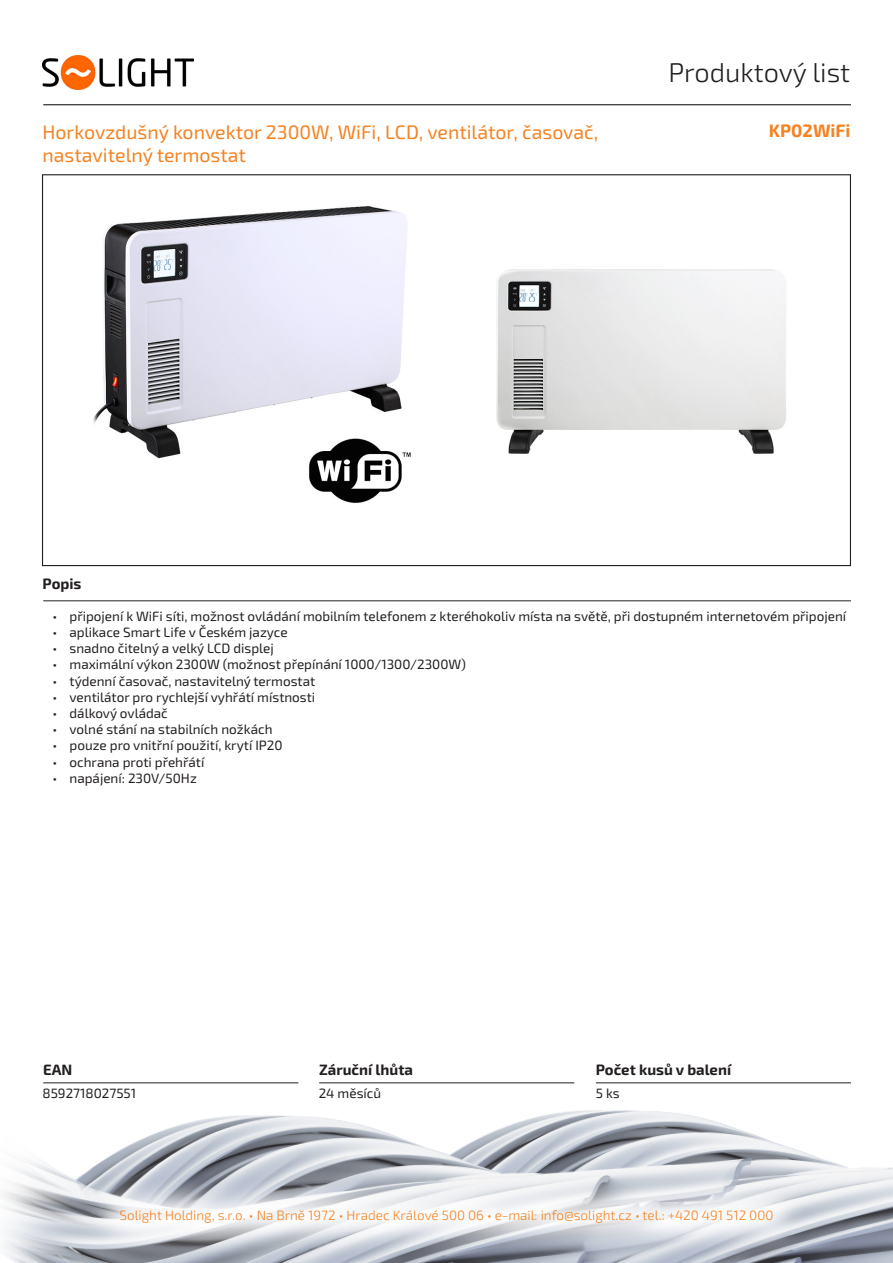
<style>
.page{position:relative;width:893px;height:1263px;background:#fff}
.page>*{position:absolute;margin:0;border:0;box-sizing:border-box;transform-origin:0 0}
.t1{font:300 27px "Exo 2.0";color:#231f20}
.t2{font:19.5px "Exo 2.0";color:#f58220}
.Kód_produktu{font:700 18px "Exo 2.0";color:#f58220}
.t3{font:700 15px "Exo 2.0";color:#231f20}
.t4{font:13.5px "Exo 2.0";color:#231f20}
.t5{font:300 13.5px "Exo 2.0";color:#f58220}
</style>
<div class="page">
<img style="left:3px;top:1082px;width:890px;height:181px">
<hr style="left:43px;top:104px;width:808px;height:1px;background:#231f20">
<hr style="left:43px;top:600px;width:808px;height:1px;background:#231f20">
<hr style="left:596px;top:1082px;width:255px;height:1px;background:#231f20">
<hr style="left:319px;top:1082px;width:255px;height:1px;background:#231f20">
<hr style="left:43px;top:1082px;width:255px;height:1px;background:#231f20">
<svg style="left:85px;top:1174px;width:723px;height:84px"></svg>
<img style="left:43px;top:55px;width:150px;height:34px">
<img style="left:93px;top:205px;width:318px;height:298px">
<img style="left:496px;top:269px;width:290px;height:185px">
<h1 class="t1" style="left:668px;top:57px;width:183px">Produktový list</h1>
<p class="t2" style="left:43px;top:120px;width:557px">Horkovzdušný konvektor 2300W, WiFi, LCD, ventilátor, časovač,</p>
<p class="Kód_produktu" style="left:769px;top:120px;width:83px">KP02WiFi</p>
<p class="t2" style="left:43px;top:144px;width:205px">nastavitelný termostat</p>
<p class="t3" style="left:43px;top:575px;width:40px">Popis</p>
<p class="t4" style="left:53px;top:608px;width:795px">• připojení k WiFi síti, možnost ovládání mobilním telefonem z kteréhokoliv místa na světě, při dostupném internetovém připojení</p>
<p class="t4" style="left:53px;top:624px;width:237px">• aplikace Smart Life v Českém jazyce</p>
<p class="t4" style="left:53px;top:640px;width:223px">• snadno čitelný a velký LCD displej</p>
<p class="t4" style="left:53px;top:657px;width:415px">• maximální výkon 2300W (možnost přepínání 1000/1300/2300W)</p>
<p class="t4" style="left:53px;top:673px;width:264px">• týdenní časovač, nastavitelný termostat</p>
<p class="t4" style="left:53px;top:689px;width:264px">• ventilátor pro rychlejší vyhřátí místnosti</p>
<p class="t4" style="left:53px;top:705px;width:117px">• dálkový ovládač</p>
<p class="t4" style="left:53px;top:721px;width:221px">• volné stání na stabilních nožkách</p>
<p class="t4" style="left:53px;top:738px;width:232px">• pouze pro vnitřní použití, krytí IP20</p>
<p class="t4" style="left:53px;top:754px;width:153px">• ochrana proti přehřátí</p>
<p class="t4" style="left:53px;top:770px;width:146px">• napájení: 230V/50Hz</p>
<p class="t3" style="left:43px;top:1060px;width:31px">EAN</p>
<p class="t3" style="left:319px;top:1060px;width:95px">Záruční lhůta</p>
<p class="t3" style="left:596px;top:1060px;width:137px">Počet kusů v balení</p>
<p class="t4" style="left:43px;top:1085px;width:95px">8592718027551</p>
<p class="t4" style="left:319px;top:1085px;width:64px">24 měsíců</p>
<p class="t4" style="left:596px;top:1085px;width:25px">5 ks</p>
<p class="t5" style="left:120px;top:1208px;width:655px">Solight Holding, s.r.o. • Na Brně 1972 • Hradec Králové 500 06 • e-mail: info@solight.cz • tel.: +420 491 512 000</p>
</div>
